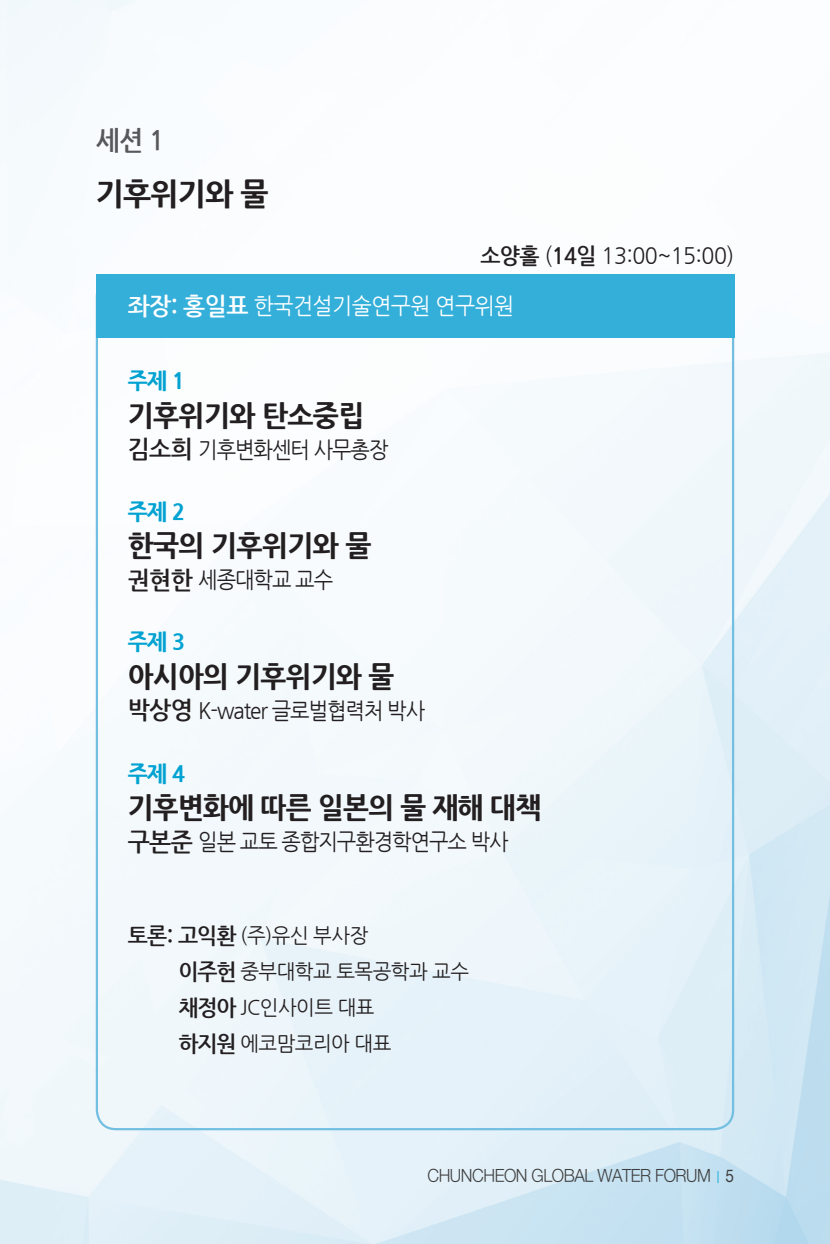
<style>
.page{position:relative;width:830px;height:1244px;background:#fff}
.page>*{position:absolute;margin:0;border:0;box-sizing:border-box;transform-origin:0 0}
.t1{font:800 31.5px "Nanum Gothic";letter-spacing:-.025em;color:#231f20;scale:.95 1}
.t2{font:800 29.25px "Nanum Gothic";letter-spacing:-.025em;color:#231f20;scale:.94 1}
.t3{font:800 29.25px "Nanum Gothic";letter-spacing:-.025em;color:#231f20;scale:.95 1}
.t4{font:700 27px "Nanum Gothic";color:#57585a;scale:.95 1}
.t5{font:22.5px "Nanum Gothic";letter-spacing:-.05em;color:#231f20;scale:.92 1}
.t6{font:22.5px "Nanum Gothic";letter-spacing:-.05em;color:#231f20;scale:.95 1}
.t7{font:22.5px "Nanum Gothic";letter-spacing:-.025em;color:#fff;scale:.95 1}
.t8{font:800 22.5px "Nanum Gothic";letter-spacing:-.025em;color:#00a2d2;scale:.95 1}
.t9{font:20.25px/36px "Nanum Gothic";letter-spacing:-.025em;color:#231f20}
.t10{font:18px "Sand Jg";letter-spacing:-.025em;color:#3e3e3f;scale:.95 1}
.s1{font-weight:700}
.s2{font-weight:700;font-size:24.75px}
.s3{font-weight:700;font-size:22.5px}
.s4{font-family:"Sand Tg";color:#03a8d6}
.s5{font-family:"Sand Tg"}
</style>
<div class="page">
<img style="left:0;top:0;width:829px;height:1244px">
<div style="left:96px;top:274px;width:637px;height:64px;background:#33afda"></div>
<p class="t4" style="left:96px;top:127px;width:74px">세션 1</p>
<h1 class="t1" style="left:96px;top:177px;width:183px">기후위기와 물</h1>
<p class="t6" style="left:480px;top:245px;width:268px"><span class="s1">소양홀</span> (<span class="s1">14일</span> 13:00~15:00)</p>
<p class="t7" style="left:128px;top:295px;width:408px"><span class="s2">좌장: 홍일표</span> 한국건설기술연구원 연구위원</p>
<p class="t8" style="left:128px;top:369px;width:62px">주제 1</p>
<h2 class="t3" style="left:128px;top:400px;width:251px">기후위기와 탄소중립</h2>
<p class="t5" style="left:128px;top:439px;width:285px"><span class="s2">김소희</span> 기후변화센터 사무총장</p>
<p class="t8" style="left:128px;top:499px;width:62px">주제 2</p>
<h2 class="t3" style="left:128px;top:530px;width:258px">한국의 기후위기와 물</h2>
<p class="t5" style="left:128px;top:569px;width:225px"><span class="s2">권현한</span> 세종대학교 교수</p>
<p class="t8" style="left:128px;top:630px;width:62px">주제 3</p>
<h2 class="t2" style="left:128px;top:661px;width:285px">아시아의 기후위기와 물</h2>
<p class="t5" style="left:128px;top:700px;width:325px"><span class="s2">박상영</span> K-water 글로벌협력처 박사</p>
<p class="t8" style="left:128px;top:761px;width:62px">주제 4</p>
<h2 class="t2" style="left:128px;top:792px;width:441px">기후변화에 따른 일본의 물 재해 대책</h2>
<p class="t5" style="left:128px;top:831px;width:415px"><span class="s2">구본준</span> 일본 교토 종합지구환경학연구소 박사</p>
<p class="t9" style="left:178px;top:918px;width:292px;text-indent:-51px"><span class="s3">토론: 고익환</span> (주)유신 부사장<br><span class="s3">이주헌</span> 중부대학교 토목공학과 교수 <span class="s3">채정아</span> JC인사이트 대표<br><span class="s3">하지원</span> 에코맘코리아 대표</p>
<p class="t10" style="left:427px;top:1167px;width:324px">CHUNCHEON GLOBAL WATER FORUM<span class="s4">｜</span><span class="s5">5</span></p>
</div>
